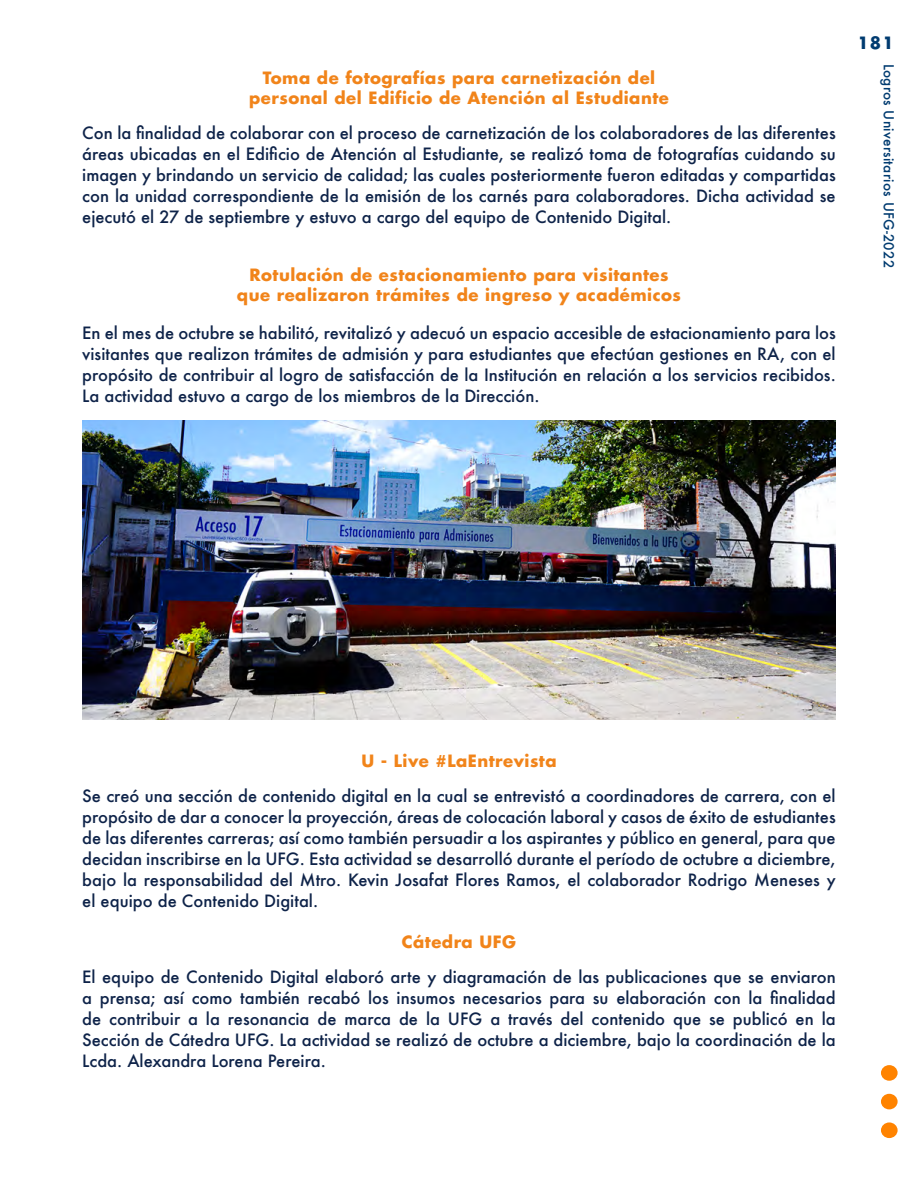
<style>
.page{position:relative;width:918px;height:1188px;background:#fff}
.page>*{position:absolute;margin:0;border:0;box-sizing:border-box;transform-origin:0 0}
.t1{font:500 16.5px/21px "Futura";color:#0e2349;text-align:justify}
.t2{font:700 16.5px/19.8px "Futura LT";letter-spacing:.03em;color:#f1841a;text-align:center}
.t3{font:700 16.5px "Futura LT";color:#003b70}
.t4{font:500 13.5px "Futura";letter-spacing:.02em;color:#003b70}
.s1{color:#fff}
</style>
<div class="page">
<div style="left:881px;top:1065px;width:17px;height:16px;background:#ff8300;border-radius:50%"></div>
<div style="left:881px;top:1094px;width:17px;height:15px;background:#ff8300;border-radius:50%"></div>
<div style="left:881px;top:1122px;width:17px;height:16px;background:#ff8300;border-radius:50%"></div>
<img style="left:82px;top:421px;width:754px;height:298px">
<p class="t2" style="left:249px;top:68px;width:421px">Toma de fotografías para carnetización del personal del Edificio de Atención al Estudiante</p>
<p class="t1" style="left:82px;top:122px;width:755px">Con la finalidad de colaborar con el proceso de carnetización de los colaboradores de las diferentes áreas ubicadas en el Edificio de Atención al Estudiante, se realizó toma de fotografías cuidando su imagen y brindando un servicio de calidad; las cuales posteriormente fueron editadas y compartidas con la unidad correspondiente de la emisión de los carnés para colaboradores. Dicha actividad se ejecutó el 27 de septiembre y estuvo a cargo del equipo de Contenido Digital.</p>
<p class="t2" style="left:237px;top:265px;width:446px">Rotulación de estacionamiento para visitantes que realizaron trámites de ingreso y académicos</p>
<p class="t1" style="left:82px;top:323px;width:755px">En el mes de octubre se habilitó, revitalizó y adecuó un espacio accesible de estacionamiento para los visitantes que realizon trámites de admisión y para estudiantes que efectúan gestiones en RA, con el propósito de contribuir al logro de satisfacción de la Institución en relación a los servicios recibidos.<br>La actividad estuvo a cargo de los miembros de la Dirección.</p>
<p class="t3" style="left:857px;top:32px;width:38px">181</p>
<p class="t4" style="left:898px;top:64px;width:237px;rotate:90deg">Logros Universitarios UFG-2022<span class="s1">1021</span></p>
<p class="t2" style="left:361px;top:751px;width:197px">U - Live #LaEntrevista</p>
<p class="t1" style="left:82px;top:785px;width:755px">Se creó una sección de contenido digital en la cual se entrevistó a coordinadores de carrera, con el propósito de dar a conocer la proyección, áreas de colocación laboral y casos de éxito de estudiantes de las diferentes carreras; así como también persuadir a los aspirantes y público en general, para que decidan inscribirse en la UFG. Esta actividad se desarrolló durante el período de octubre a diciembre, bajo la responsabilidad del Mtro. Kevin Josafat Flores Ramos, el colaborador Rodrigo Meneses y el equipo de Contenido Digital.</p>
<p class="t2" style="left:402px;top:932px;width:116px">Cátedra UFG</p>
<p class="t1" style="left:82px;top:966px;width:755px">El equipo de Contenido Digital elaboró arte y diagramación de las publicaciones que se enviaron a prensa; así como también recabó los insumos necesarios para su elaboración con la finalidad de contribuir a la resonancia de marca de la UFG a través del contenido que se publicó en la Sección de Cátedra UFG. La actividad se realizó de octubre a diciembre, bajo la coordinación de la Lcda. Alexandra Lorena Pereira.</p>
</div>
